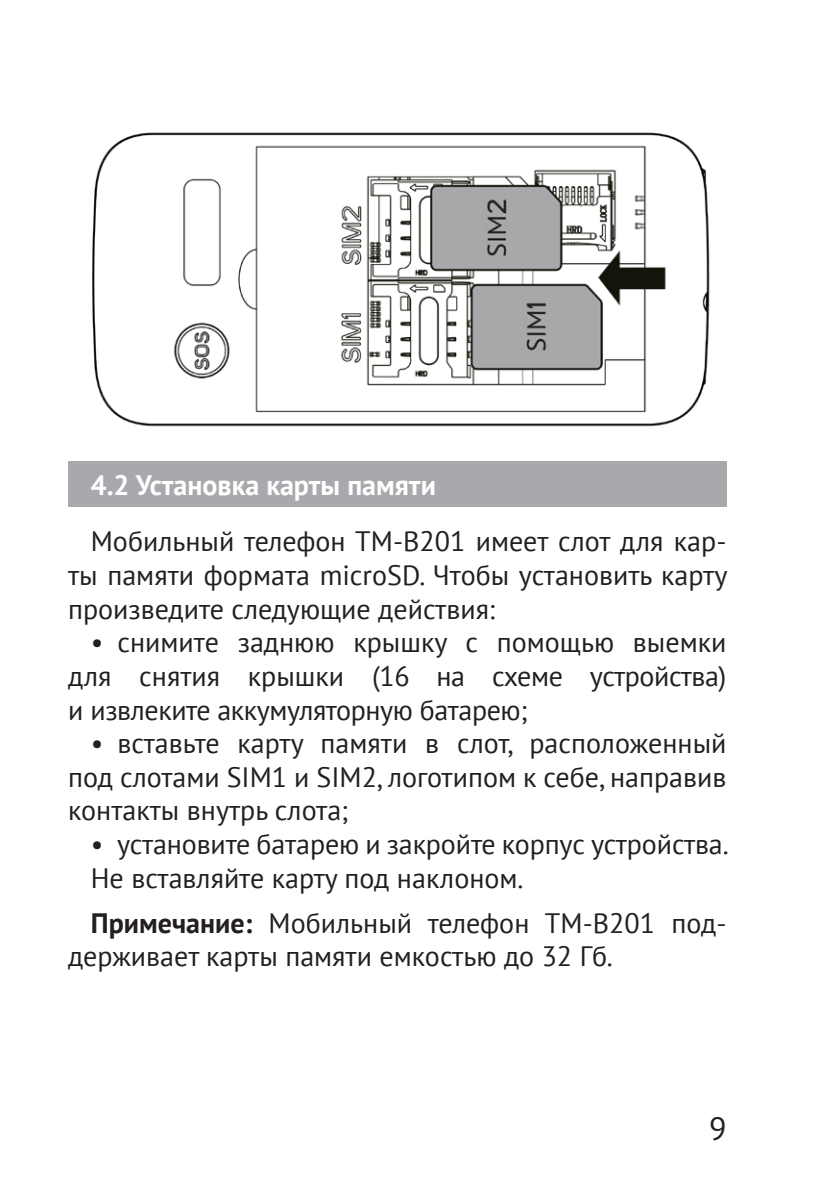
<style>
.page{position:relative;width:840px;height:1191px;background:#fff}
.page>*{position:absolute;margin:0;border:0;box-sizing:border-box;transform-origin:0 0}
.t1{font:32px "PT Sans";color:#231f20}
.All{font:28px/33.6px "PT Sans";color:#231f20;text-align:justify}
.Юлия{font:700 28px "PT Sans";color:#fff}
.s1{font-weight:700}
</style>
<div class="page">
<img style="left:92px;top:132px;width:618px;height:295px">
<div style="left:68px;top:461px;width:658px;height:45px;background:#a8a9ad"></div>
<p class="Юлия" style="left:91px;top:466px;width:346px">4.2 Установка карты памяти</p>
<p class="All" style="left:68px;top:524px;width:660px;text-indent:23px">Мобильный телефон TM-B201 имеет слот для кар&shy;ты памяти формата microSD. Чтобы установить карту произведите следующие действия:</p>
<p class="All" style="left:68px;top:625px;width:659px;text-indent:23px">• снимите заднюю крышку с помощью выемки для снятия крышки (16 на схеме устройства) и извлеките аккумуляторную батарею;</p>
<p class="All" style="left:68px;top:726px;width:659px;text-indent:23px">• вставьте карту памяти в слот, расположенный под слотами SIM1 и SIM2, логотипом к себе, направив контакты внутрь слота;</p>
<p class="All" style="left:91px;top:826px;width:639px">• установите батарею и закройте корпус устройства.</p>
<p class="All" style="left:91px;top:860px;width:434px">Не вставляйте карту под наклоном.</p>
<p class="All" style="left:68px;top:905px;width:659px;text-indent:23px"><span class="s1">Примечание:</span> Мобильный телефон TM-B201 под&shy;держивает карты памяти емкостью до 32 Гб.</p>
<p class="t1" style="left:708px;top:1107px;width:19px">9</p>
</div>
